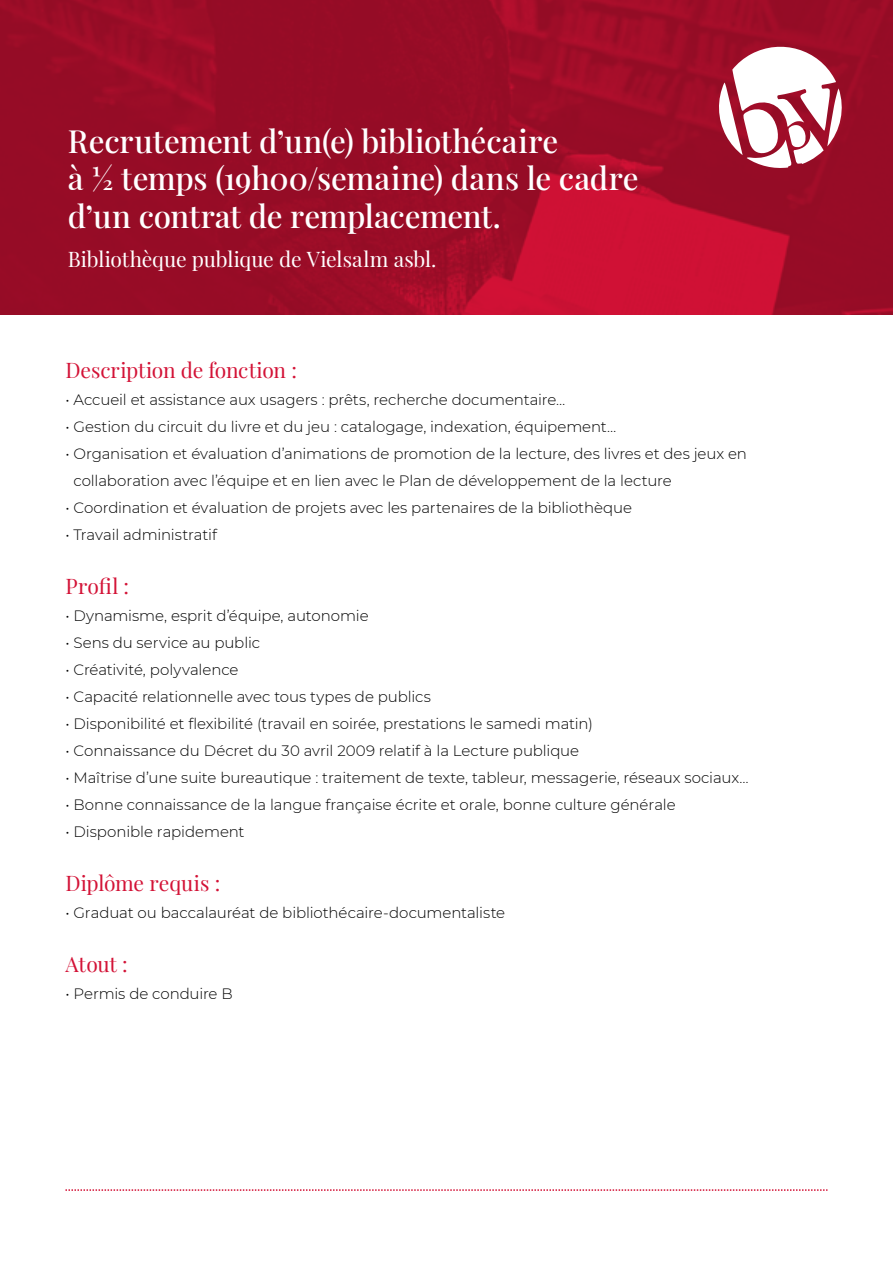
<style>
.page{position:relative;width:893px;height:1263px;background:#fff}
.page>*{position:absolute;margin:0;border:0;box-sizing:border-box;transform-origin:0 0}
.t1{font:500 31.35px/37.5px "Playfair Display";letter-spacing:-.005em;color:#fff}
.t2{font:21px "Playfair Display";letter-spacing:-.005em;color:#d31236}
.t3{font:21px "Playfair Display";letter-spacing:-.01em;color:#fff}
.t4{font:300 15px/27px "Montserrat";letter-spacing:-.005em;color:#000}
</style>
<div class="page">
<svg style="left:65px;top:1189px;width:762px;height:2px"></svg>
<img style="left:0;top:0;width:893px;height:315px">
<svg style="left:717px;top:38px;width:128px;height:131px"></svg>
<h1 class="t1" style="left:68px;top:120px;width:572px">Recrutement d’un(e) bibliothécaire<br>à ½ temps (19h00/semaine) dans le cadre d’un contrat de remplacement.</h1>
<h2 class="t3" style="left:68px;top:243px;width:370px">Bibliothèque publique de Vielsalm asbl.</h2>
<h2 class="t2" style="left:65px;top:353px;width:233px">Description de fonction :</h2>
<p class="t4" style="left:65px;top:385px;width:501px">• Accueil et assistance aux usagers : prêts, recherche documentaire…</p>
<p class="t4" style="left:65px;top:412px;width:552px">• Gestion du circuit du livre et du jeu : catalogage, indexation, équipement…</p>
<p class="t4" style="left:74px;top:439px;width:675px;text-indent:-8px">• Organisation et évaluation d’animations de promotion de la lecture, des livres et des jeux en collaboration avec l’équipe et en lien avec le Plan de développement de la lecture</p>
<p class="t4" style="left:65px;top:493px;width:568px">• Coordination et évaluation de projets avec les partenaires de la bibliothèque</p>
<p class="t4" style="left:65px;top:520px;width:153px">• Travail administratif</p>
<h2 class="t2" style="left:65px;top:569px;width:65px">Profil :</h2>
<p class="t4" style="left:65px;top:601px;width:305px">• Dynamisme, esprit d’équipe, autonomie</p>
<p class="t4" style="left:65px;top:628px;width:196px">• Sens du service au public</p>
<p class="t4" style="left:65px;top:655px;width:175px">• Créativité, polyvalence</p>
<p class="t4" style="left:65px;top:682px;width:367px">• Capacité relationnelle avec tous types de publics</p>
<p class="t4" style="left:65px;top:709px;width:529px">• Disponibilité et flexibilité (travail en soirée, prestations le samedi matin)</p>
<p class="t4" style="left:65px;top:736px;width:515px">• Connaissance du Décret du 30 avril 2009 relatif à la Lecture publique</p>
<p class="t4" style="left:65px;top:763px;width:685px">• Maîtrise d’une suite bureautique : traitement de texte, tableur, messagerie, réseaux sociaux…</p>
<p class="t4" style="left:65px;top:790px;width:612px">• Bonne connaissance de la langue française écrite et orale, bonne culture générale</p>
<p class="t4" style="left:65px;top:817px;width:181px">• Disponible rapidement</p>
<h2 class="t2" style="left:65px;top:866px;width:156px">Diplôme requis :</h2>
<p class="t4" style="left:65px;top:898px;width:441px">• Graduat ou baccalauréat de bibliothécaire-documentaliste</p>
<h2 class="t2" style="left:65px;top:947px;width:64px">Atout :</h2>
<p class="t4" style="left:65px;top:979px;width:169px">• Permis de conduire B</p>
</div>
